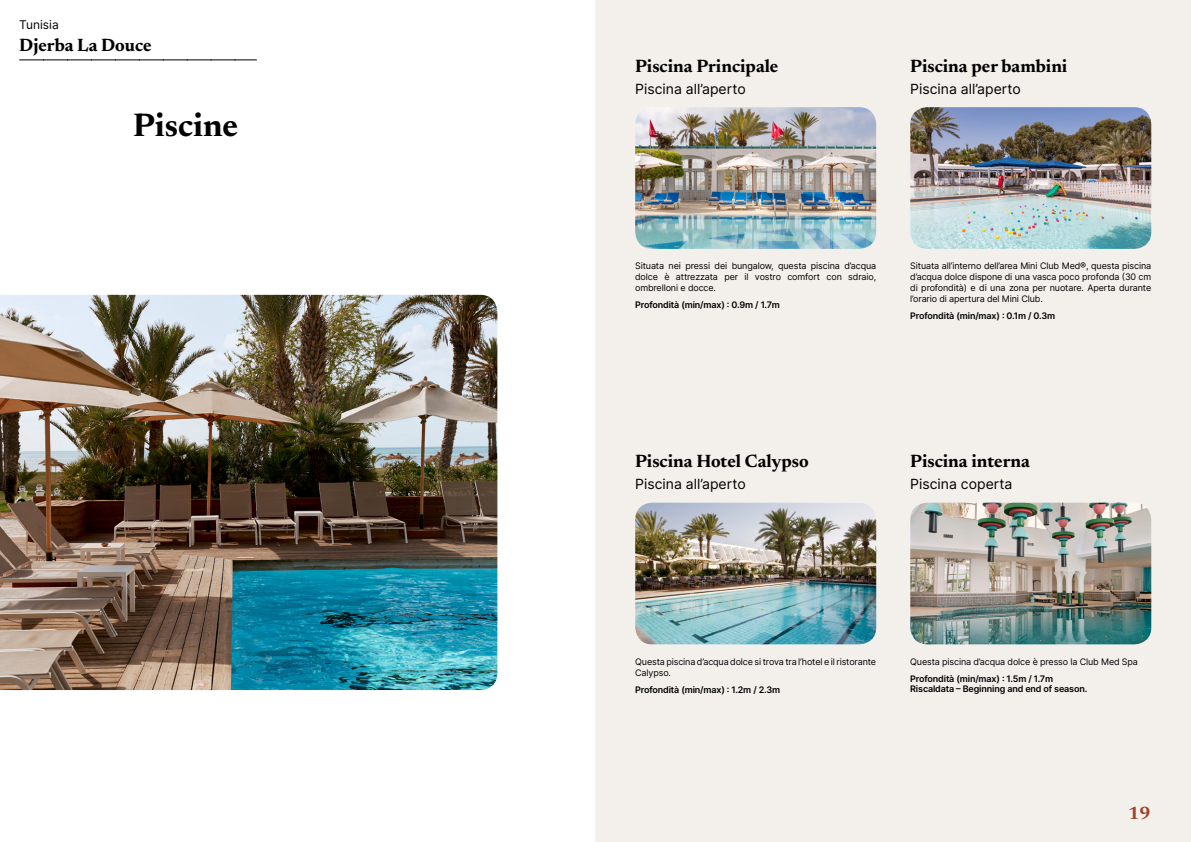
<style>
.page{position:relative;width:1191px;height:842px;background:#fff}
.page>*{position:absolute;margin:0;border:0;box-sizing:border-box;transform-origin:0 0}
.t1{font:700 33px "Newsreader 24 pt";color:#000}
.t2{font:700 18px "Newsreader 24 pt";color:#000}
.t3{font:700 18px "Newsreader 24 pt";color:#9d432c}
.t4{font:14px "Inter";color:#000}
.t5{font:12px "Inter";color:#000}
.t6{font:9px/11px "Inter";letter-spacing:-.015em;color:#000;text-align:justify}
.t7{font:600 9px/10px "Inter";letter-spacing:-.015em;color:#000}
</style>
<div class="page">
<div style="left:595px;top:0;width:596px;height:842px;background:#f3f0ec"></div>
<img style="left:0;top:295px;width:497px;height:395px">
<img style="left:635px;top:107px;width:241px;height:142px">
<img style="left:635px;top:503px;width:241px;height:141px">
<img style="left:910px;top:107px;width:241px;height:142px">
<img style="left:910px;top:503px;width:241px;height:141px">
<svg style="left:20px;top:60px;width:236px;height:1px"></svg>
<h3 class="t5" style="left:19px;top:15px;width:41px">Tunisia</h3>
<h2 class="t2" style="left:19px;top:32px;width:134px">Djerba La Douce</h2>
<h1 class="t1" style="left:133px;top:101px;width:106px">Piscine</h1>
<h2 class="t2" style="left:635px;top:53px;width:145px">Piscina Principale</h2>
<h3 class="t4" style="left:635px;top:78px;width:112px">Piscina all’aperto</h3>
<h2 class="t2" style="left:910px;top:53px;width:159px">Piscina per bambini</h2>
<h3 class="t4" style="left:910px;top:78px;width:112px">Piscina all’aperto</h3>
<p class="t6" style="left:635px;top:260px;width:242px">Situata nei pressi dei bungalow, questa piscina d’acqua dolce è attrezzata per il vostro comfort con sdraio, ombrelloni e docce.</p>
<p class="t7" style="left:635px;top:300px;width:146px">Profondità (min/max) : 0.9m / 1.7m</p>
<p class="t6" style="left:910px;top:260px;width:242px">Situata all’interno dell’area Mini Club Med®, questa piscina d’acqua dolce dispone di una vasca poco profonda (30 cm di profondità) e di una zona per nuotare. Aperta durante l’orario di apertura del Mini Club.</p>
<p class="t7" style="left:910px;top:311px;width:146px">Profondità (min/max) : 0.1m / 0.3m</p>
<h2 class="t2" style="left:635px;top:448px;width:175px">Piscina Hotel Calypso</h2>
<h3 class="t4" style="left:635px;top:474px;width:112px">Piscina all’aperto</h3>
<h2 class="t2" style="left:910px;top:448px;width:121px">Piscina interna</h2>
<h3 class="t4" style="left:910px;top:474px;width:104px">Piscina coperta</h3>
<p class="t6" style="left:635px;top:656px;width:242px">Questa piscina d’acqua dolce si trova tra l’hotel e il ristorante<br>Calypso.</p>
<p class="t7" style="left:635px;top:684px;width:147px">Profondità (min/max) : 1.2m / 2.3m</p>
<p class="t6" style="left:910px;top:656px;width:229px">Questa piscina d’acqua dolce è presso la Club Med Spa</p>
<p class="t7" style="left:910px;top:673px;width:179px">Profondità (min/max) : 1.5m / 1.7m<br>Riscaldata – Beginning and end of season.</p>
<h2 class="t3" style="left:1128px;top:800px;width:24px">19</h2>
</div>
